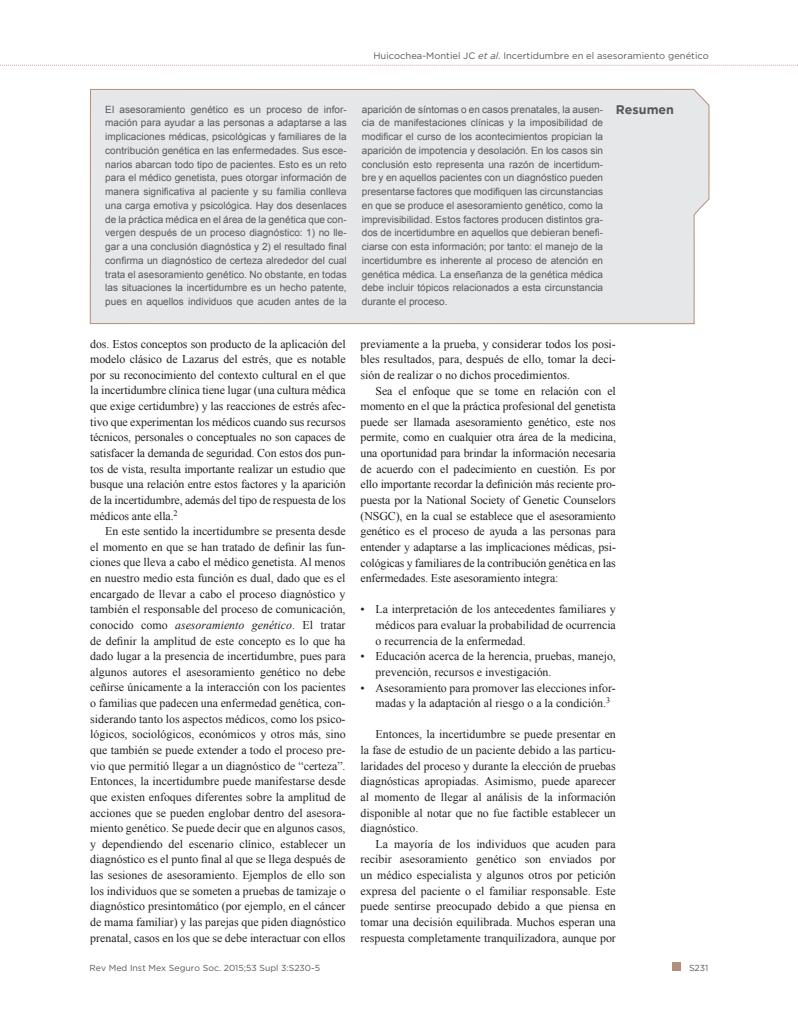
<style>
.page{position:relative;width:798px;height:1028px;background:#fff}
.page>*{position:absolute;margin:0;border:0;box-sizing:border-box;transform-origin:0 0}
.t1{font:700 12.5px "Gotham";color:#57585a}
.t2{font:11.88px/15.6px "Times New Roman";color:#231f20;text-align:justify}
.t3{font:10px/13.8px "Arial";color:#57585a;text-align:justify}
.t4{font:9.38px "Gotham";color:#57585a}
.t5{font:8.75px "Gotham";color:#57585a}
.s1{font-style:italic}
</style>
<div class="page">
<svg style="left:90px;top:64px;width:619px;height:260px;background:#e8e8ea"></svg>
<svg style="left:0;top:65px;width:798px;height:1px"></svg>
<div style="left:671px;top:962px;width:9px;height:9px;background:#b28e7b"></div>
<p class="t4" style="left:373px;top:50px;width:337px">Huicochea-Montiel JC <span class="s1">et al</span>. Incertidumbre en el asesoramiento genético</p>
<p class="t3" style="left:105px;top:102px;width:243px">El asesoramiento genético es un proceso de infor&shy;mación para ayudar a las personas a adaptarse a las implicaciones médicas, psicológicas y familiares de la contribución genética en las enfermedades. Sus esce&shy;narios abarcan todo tipo de pacientes. Esto es un reto para el médico genetista, pues otorgar información de manera significativa al paciente y su familia conlleva una carga emotiva y psicológica. Hay dos desenlaces de la práctica médica en el área de la genética que con&shy;vergen después de un proceso diagnóstico: 1) no lle&shy;gar a una conclusión diagnóstica y 2) el resultado final confirma un diagnóstico de certeza alrededor del cual trata el asesoramiento genético. No obstante, en todas las situaciones la incertidumbre es un hecho patente, pues en aquellos individuos que acuden antes de la</p>
<p class="t3" style="left:361px;top:102px;width:243px">aparición de síntomas o en casos prenatales, la ausen&shy;cia de manifestaciones clínicas y la imposibilidad de modificar el curso de los acontecimientos propician la aparición de impotencia y desolación. En los casos sin conclusión esto representa una razón de incertidum&shy;bre y en aquellos pacientes con un diagnóstico pueden presentarse factores que modifiquen las circunstancias en que se produce el asesoramiento genético, como la imprevisibilidad. Estos factores producen distintos gra&shy;dos de incertidumbre en aquellos que debieran benefi&shy;ciarse con esta información; por tanto: el manejo de la incertidumbre es inherente al proceso de atención en genética médica. La enseñanza de la genética médica debe incluir tópicos relacionados a esta circunstancia durante el proceso.</p>
<p class="t2" style="left:90px;top:335px;width:257px">dos. Estos conceptos son producto de la aplicación del modelo clásico de Lazarus del estrés, que es notable por su reconocimiento del contexto cultural en el que la incertidumbre clínica tiene lugar (una cultura médica que exige certidumbre) y las reacciones de estrés afec&shy;tivo que experimentan los médicos cuando sus recursos técnicos, personales o conceptuales no son capaces de satisfacer la demanda de seguridad. Con estos dos pun&shy;tos de vista, resulta importante realizar un estudio que busque una relación entre estos factores y la aparición de la incertidumbre, además del tipo de respuesta de los médicos ante ella.<sup>2</sup></p>
<p class="t2" style="left:90px;top:523px;width:257px;text-indent:15px">En este sentido la incertidumbre se presenta desde el momento en que se han tratado de definir las fun&shy;ciones que lleva a cabo el médico genetista. Al menos en nuestro medio esta función es dual, dado que es el encargado de llevar a cabo el proceso diagnóstico y también el responsable del proceso de comunicación, conocido como <span class="s1">asesoramiento genético</span>. El tratar de definir la amplitud de este concepto es lo que ha dado lugar a la presencia de incertidumbre, pues para algunos autores el asesoramiento genético no debe ceñirse únicamente a la interacción con los pacientes o familias que padecen una enfermedad genética, con&shy;siderando tanto los aspectos médicos, como los psico&shy;lógicos, sociológicos, económicos y otros más, sino que también se puede extender a todo el proceso pre&shy;vio que permitió llegar a un diagnóstico de “certeza”.<br>Entonces, la incertidumbre puede manifestarse desde que existen enfoques diferentes sobre la amplitud de acciones que se pueden englobar dentro del asesora&shy;miento genético. Se puede decir que en algunos casos, y dependiendo del escenario clínico, establecer un diagnóstico es el punto final al que se llega después de las sesiones de asesoramiento. Ejemplos de ello son los individuos que se someten a pruebas de tamizaje o diagnóstico presintomático (por ejemplo, en el cáncer de mama familiar) y las parejas que piden diagnóstico prenatal, casos en los que se debe interactuar con ellos</p>
<p class="t1" style="left:615px;top:103px;width:60px">Resumen</p>
<p class="t2" style="left:360px;top:336px;width:257px">previamente a la prueba, y considerar todos los posi&shy;bles resultados, para, después de ello, tomar la deci&shy;sión de realizar o no dichos procedimientos.</p>
<p class="t2" style="left:360px;top:382px;width:257px;text-indent:15px">Sea el enfoque que se tome en relación con el momento en el que la práctica profesional del genetista puede ser llamada asesoramiento genético, este nos permite, como en cualquier otra área de la medicina, una oportunidad para brindar la información necesaria de acuerdo con el padecimiento en cuestión. Es por ello importante recordar la definición más reciente pro&shy;puesta por la National Society of Genetic Counselors (NSGC), en la cual se establece que el asesoramiento genético es el proceso de ayuda a las personas para entender y adaptarse a las implicaciones médicas, psi&shy;cológicas y familiares de la contribución genética en las enfermedades. Este asesoramiento integra:</p>
<p class="t2" style="left:375px;top:601px;width:242px;text-indent:-15px">• La interpretación de los antecedentes familiares y médicos para evaluar la probabilidad de ocurrencia o recurrencia de la enfermedad.</p>
<p class="t2" style="left:375px;top:648px;width:242px;text-indent:-15px">• Educación acerca de la herencia, pruebas, manejo, prevención, recursos e investigación.</p>
<p class="t2" style="left:375px;top:679px;width:242px;text-indent:-15px">• Asesoramiento para promover las elecciones infor&shy;madas y la adaptación al riesgo o a la condición.<sup>3</sup></p>
<p class="t2" style="left:360px;top:726px;width:257px;text-indent:15px">Entonces, la incertidumbre se puede presentar en la fase de estudio de un paciente debido a las particu&shy;laridades del proceso y durante la elección de pruebas diagnósticas apropiadas. Asimismo, puede aparecer al momento de llegar al análisis de la información disponible al notar que no fue factible establecer un diagnóstico.</p>
<p class="t2" style="left:360px;top:835px;width:257px;text-indent:15px">La mayoría de los individuos que acuden para recibir asesoramiento genético son enviados por un médico especialista y algunos otros por petición expresa del paciente o el familiar responsable. Este puede sentirse preocupado debido a que piensa en tomar una decisión equilibrada. Muchos esperan una respuesta completamente tranquilizadora, aunque por</p>
<p class="t5" style="left:89px;top:961px;width:232px">Rev Med Inst Mex Seguro Soc. 2015;53 Supl 3:S230-5</p>
<p class="t5" style="left:688px;top:962px;width:21px">S231</p>
</div>
